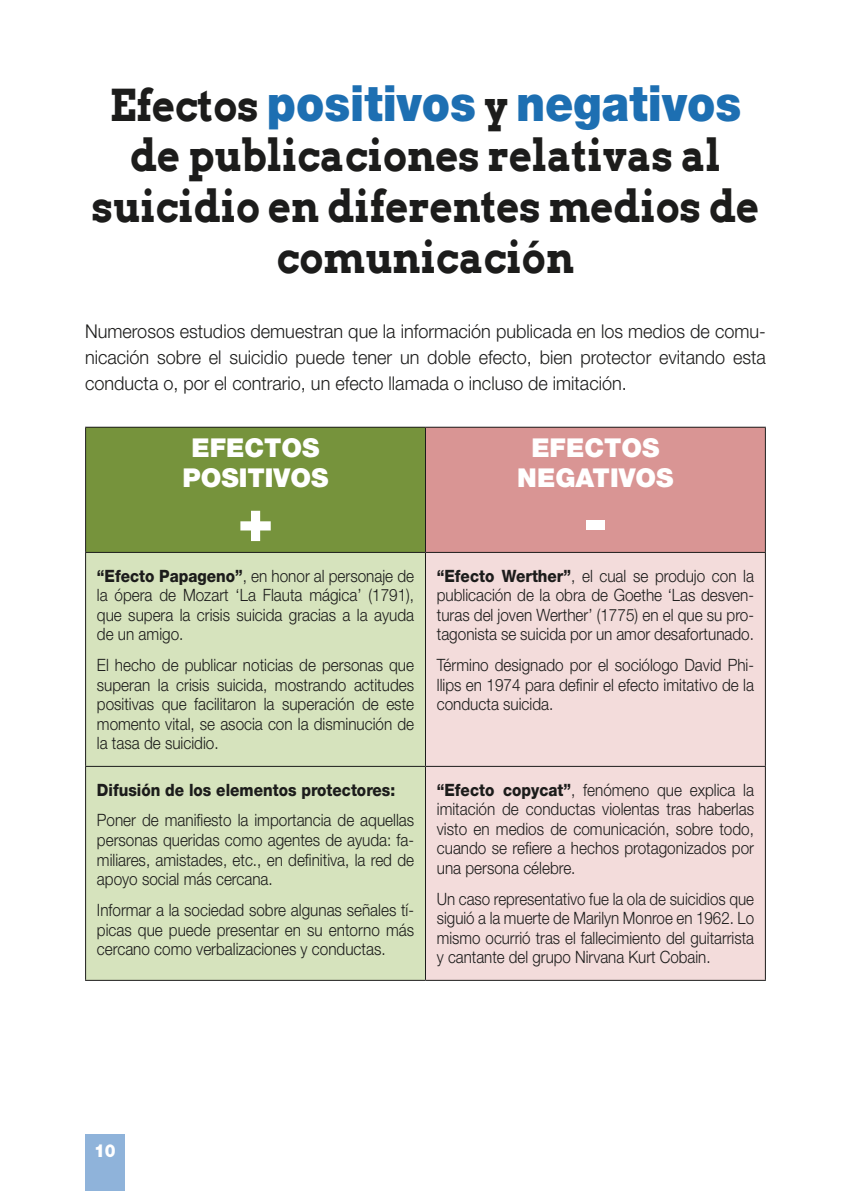
<style>
.page{position:relative;width:851px;height:1191px;background:#fff}
.page>*{position:absolute;margin:0;border:0;box-sizing:border-box;transform-origin:0 0}
.t1{font:900 60px "Helvetica Neue LT Std";color:#fff}
.t2{font:900 50px "Helvetica Neue LT Std";color:#1d6fb2;scale:.9 1}
.t3{font:700 44px/50.6px "Arvo";color:#1c1c1b;text-align:center;scale:.9 1}
.t4{font:900 26px/30px "Helvetica Neue LT Std";color:#fff;text-align:center}
.t5{font:300 19px/26px "Helvetica Neue LT Std";color:#1c1c1b;text-align:justify;scale:.95 1}
.t6{font:900 18px "Helvetica Neue LT Std";color:#fff;scale:.9 1}
.t7{font:300 17px/19.6px "Helvetica Neue LT Std";color:#1c1c1b;text-align:justify;scale:.9 1}
.t8{font:300 17px/19.6px "Helvetica Neue LT Std";color:#1c1c1b;text-align:justify;scale:.89 1}
.t9{font:800 17px "Helvetica Neue LT Std";color:#1c1c1b;scale:.9 1}
.s1{font-family:"Arvo";font-weight:700;font-size:44px;color:#1c1c1b}
.s2{font-weight:800}
</style>
<div class="page">
<div style="left:85px;top:1134px;width:40px;height:57px;background:#8fb3da"></div>
<div style="left:86px;top:427px;width:339px;height:125px;background:#76933c"></div>
<div style="left:425px;top:427px;width:340px;height:125px;background:#d99594"></div>
<div style="left:86px;top:553px;width:339px;height:426px;background:#d6e3bd"></div>
<div style="left:426px;top:553px;width:338px;height:426px;background:#f3dcdb"></div>
<hr style="left:85px;top:427px;width:340px;height:1px;background:#1c1c1b">
<hr style="left:425px;top:427px;width:340px;height:1px;background:#1c1c1b">
<hr style="left:85px;top:552px;width:340px;height:1px;background:#1c1c1b">
<hr style="left:425px;top:552px;width:340px;height:1px;background:#1c1c1b">
<hr style="left:85px;top:766px;width:340px;height:1px;background:#1c1c1b">
<hr style="left:425px;top:766px;width:340px;height:1px;background:#1c1c1b">
<hr style="left:85px;top:979px;width:340px;height:1px;background:#1c1c1b">
<hr style="left:425px;top:979px;width:340px;height:1px;background:#1c1c1b">
<hr style="left:85px;top:428px;width:1px;height:124px;background:#1c1c1b">
<hr style="left:85px;top:553px;width:1px;height:213px;background:#1c1c1b">
<hr style="left:85px;top:767px;width:1px;height:212px;background:#1c1c1b">
<hr style="left:425px;top:428px;width:1px;height:124px;background:#1c1c1b">
<hr style="left:764px;top:428px;width:1px;height:124px;background:#1c1c1b">
<hr style="left:425px;top:553px;width:1px;height:213px;background:#1c1c1b">
<hr style="left:764px;top:553px;width:1px;height:213px;background:#1c1c1b">
<hr style="left:425px;top:767px;width:1px;height:212px;background:#1c1c1b">
<hr style="left:764px;top:767px;width:1px;height:212px;background:#1c1c1b">
<h2 class="t2" style="left:110px;top:73px;width:703px"><span class="s1">Efectos</span> positivos <span class="s1">y</span> negativos</h2>
<h3 class="t3" style="left:92px;top:130px;width:743px">de publicaciones relativas al suicidio en diferentes medios de comunicación</h3>
<p class="t5" style="left:85px;top:318px;width:718px">Numerosos estudios demuestran que la información publicada en los medios de comu&shy;nicación sobre el suicidio puede tener un doble efecto, bien protector evitando esta conducta o, por el contrario, un efecto llamada o incluso de imitación.</p>
<h3 class="t4" style="left:182px;top:433px;width:147px">EFECTOS<br>POSITIVOS</h3>
<h1 class="t1" style="left:237px;top:484px;width:37px">+</h1>
<p class="t7" style="left:97px;top:565px;width:354px"><span class="s2">“Efecto Papageno”</span>, en honor al personaje de la ópera de Mozart ‘La Flauta mágica’ (1791), que supera la crisis suicida gracias a la ayuda de un amigo.</p>
<p class="t7" style="left:97px;top:655px;width:354px">El hecho de publicar noticias de personas que superan la crisis suicida, mostrando actitudes positivas que facilitaron la superación de este momento vital, se asocia con la disminución de la tasa de suicidio.</p>
<p class="t9" style="left:97px;top:779px;width:333px">Difusión de los elementos protectores:</p>
<p class="t7" style="left:97px;top:810px;width:354px">Poner de manifiesto la importancia de aquellas personas queridas como agentes de ayuda: fa&shy;miliares, amistades, etc., en definitiva, la red de apoyo social más cercana.</p>
<p class="t7" style="left:97px;top:899px;width:354px">Informar a la sociedad sobre algunas señales tí&shy;picas que puede presentar en su entorno más cercano como verbalizaciones y conductas.</p>
<h3 class="t4" style="left:517px;top:433px;width:158px">EFECTOS<br>NEGATIVOS</h3>
<h1 class="t1" style="left:583px;top:484px;width:26px">-</h1>
<p class="t7" style="left:437px;top:565px;width:354px"><span class="s2">“Efecto Werther”</span>, el cual se produjo con la publicación de la obra de Goethe ‘Las desven&shy;turas del joven Werther’ (1775) en el que su pro&shy;tagonista se suicida por un amor desafortunado.</p>
<p class="t7" style="left:437px;top:655px;width:354px">Término designado por el sociólogo David Phi&shy;llips en 1974 para definir el efecto imitativo de la conducta suicida.</p>
<p class="t7" style="left:437px;top:779px;width:354px"><span class="s2">“Efecto copycat”</span>, fenómeno que explica la imitación de conductas violentas tras haberlas visto en medios de comunicación, sobre todo, cuando se refiere a hechos protagonizados por una persona célebre.</p>
<p class="t8" style="left:437px;top:888px;width:358px">Un caso representativo fue la ola de suicidios que siguió a la muerte de Marilyn Monroe en 1962. Lo mismo ocurrió tras el fallecimiento del guitarrista y cantante del grupo Nirvana Kurt Cobain.</p>
<p class="t6" style="left:94px;top:1140px;width:26px">10</p>
</div>
